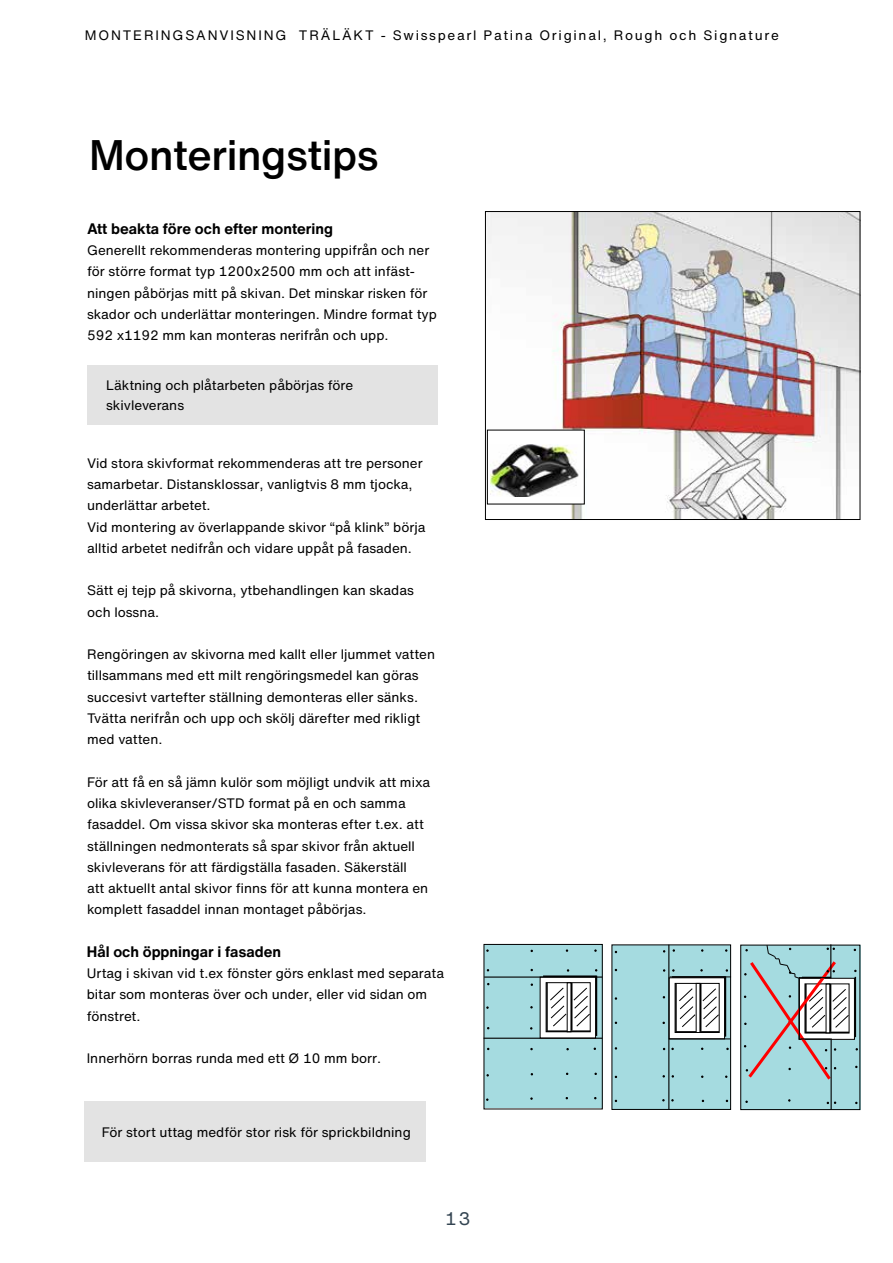
<style>
.page{position:relative;width:893px;height:1263px;background:#fff}
.page>*{position:absolute;margin:0;border:0;box-sizing:border-box;transform-origin:0 0}
.t1{font:500 42px "Helvetica Now Text";letter-spacing:-.01em;color:#000}
.t2{font:18px "Helvetica Now Text";color:#344552}
.t3{font:700 15px "Helvetica Now Text";color:#000}
.t4{font:13.5px/21.3px "Helvetica Now Text";color:#000}
.t5{font:13.5px "Helvetica Now Text";letter-spacing:.125em;color:#000}
</style>
<div class="page">
<img style="left:487px;top:213px;width:371px;height:305px">
<div style="left:485px;top:211px;width:375px;height:309px;border:1px solid #000"></div>
<div style="left:487px;top:430px;width:97px;height:74px;background:#fff"></div>
<div style="left:487px;top:430px;width:98px;height:74px;border:1px solid #000"></div>
<img style="left:490px;top:444px;width:89px;height:53px">
<div style="left:88px;top:366px;width:350px;height:59px;background:#e3e3e3"></div>
<div style="left:84px;top:1101px;width:342px;height:61px;background:#e3e3e3"></div>
<div style="left:484px;top:944px;width:118px;height:164px;background:#a5dbe0"></div>
<div style="left:612px;top:945px;width:118px;height:164px;background:#a5dbe0"></div>
<div style="left:741px;top:945px;width:119px;height:165px;background:#a5dbe0"></div>
<svg style="left:542px;top:979px;width:52px;height:57px"></svg>
<div style="left:540px;top:977px;width:56px;height:61px;border:1px solid #000"></div>
<div style="left:546px;top:983px;width:44px;height:49px;background:#fff"></div>
<div style="left:546px;top:982px;width:44px;height:50px;border:1px solid #000"></div>
<div style="left:567px;top:982px;width:4px;height:50px;border:1px solid #000"></div>
<hr style="left:543px;top:975px;width:53px;height:2px;background:#000">
<hr style="left:596px;top:976px;width:1px;height:60px;background:#000">
<hr style="left:546px;top:983px;width:2px;height:49px;background:#000">
<hr style="left:547px;top:1030px;width:20px;height:2px;background:#000">
<hr style="left:571px;top:983px;width:1px;height:47px;background:#000">
<svg style="left:550px;top:988px;width:40px;height:44px"></svg>
<svg style="left:671px;top:979px;width:52px;height:58px"></svg>
<div style="left:669px;top:977px;width:56px;height:62px;border:1px solid #000"></div>
<div style="left:675px;top:983px;width:44px;height:49px;background:#fff"></div>
<div style="left:675px;top:983px;width:44px;height:50px;border:1px solid #000"></div>
<div style="left:696px;top:983px;width:4px;height:50px;border:1px solid #000"></div>
<hr style="left:672px;top:976px;width:53px;height:2px;background:#000">
<hr style="left:725px;top:976px;width:1px;height:61px;background:#000">
<hr style="left:675px;top:983px;width:2px;height:49px;background:#000">
<hr style="left:676px;top:1031px;width:20px;height:2px;background:#000">
<hr style="left:700px;top:983px;width:1px;height:48px;background:#000">
<svg style="left:679px;top:988px;width:40px;height:45px"></svg>
<hr style="left:668px;top:945px;width:1px;height:164px;background:#000">
<hr style="left:669px;top:1038px;width:61px;height:1px;background:#000">
<div style="left:611px;top:944px;width:120px;height:166px;border:1px solid #000"></div>
<div style="left:484px;top:944px;width:119px;height:165px;border:1px solid #000"></div>
<hr style="left:484px;top:1038px;width:118px;height:1px;background:#000">
<hr style="left:484px;top:976px;width:118px;height:2px;background:#000">
<hr style="left:670px;top:976px;width:61px;height:1px;background:#000">
<hr style="left:831px;top:1038px;width:1px;height:72px;background:#000">
<svg style="left:827px;top:1102px;width:9px;height:2px"></svg>
<svg style="left:744px;top:944px;width:114px;height:139px"></svg>
<hr style="left:799px;top:977px;width:1px;height:62px;background:#000">
<hr style="left:799px;top:977px;width:32px;height:1px;background:#000">
<hr style="left:799px;top:1038px;width:32px;height:1px;background:#000">
<p class="t5" style="left:85px;top:27px;width:696px">MONTERINGSANVISNING TRÄLÄKT - Swisspearl Patina Original, Rough och Signature</p>
<h1 class="t1" style="left:89px;top:127px;width:291px">Monteringstips</h1>
<p class="t3" style="left:87px;top:218px;width:247px">Att beakta före och efter montering</p>
<p class="t4" style="left:87px;top:240px;width:351px">Generellt rekommenderas montering uppifrån och ner för större format typ 1200x2500 mm och att infäst&shy;ningen påbörjas mitt på skivan. Det minskar risken för skador och underlättar monteringen. Mindre format typ 592 x1192 mm kan monteras nerifrån och upp.</p>
<p class="t4" style="left:106px;top:376px;width:249px;line-height:19.5px">Läktning och plåtarbeten påbörjas före skivleverans</p>
<p class="t4" style="left:87px;top:452px;width:340px">Vid stora skivformat rekommenderas att tre personer samarbetar. Distansklossar, vanligtvis 8 mm tjocka, underlättar arbetet.<br>Vid montering av överlappande skivor “på klink” börja alltid arbetet nedifrån och vidare uppåt på fasaden.</p>
<p class="t4" style="left:87px;top:580px;width:328px">Sätt ej tejp på skivorna, ytbehandlingen kan skadas och lossna.</p>
<p class="t4" style="left:87px;top:644px;width:349px">Rengöringen av skivorna med kallt eller ljummet vatten tillsammans med ett milt rengöringsmedel kan göras succesivt vartefter ställning demonteras eller sänks.<br>Tvätta nerifrån och upp och skölj därefter med rikligt med vatten.</p>
<p class="t4" style="left:87px;top:771px;width:345px">För att få en så jämn kulör som möjligt undvik att mixa olika skivleveranser/STD format på en och samma fasaddel. Om vissa skivor ska monteras efter t.ex. att ställningen nedmonterats så spar skivor från aktuell skivleverans för att färdigställa fasaden. Säkerställ<br>att aktuellt antal skivor finns för att kunna montera en komplett fasaddel innan montaget påbörjas.</p>
<p class="t3" style="left:87px;top:941px;width:196px">Hål och öppningar i fasaden</p>
<p class="t4" style="left:87px;top:963px;width:359px">Urtag i skivan vid t.ex fönster görs enklast med separata bitar som monteras över och under, eller vid sidan om fönstret.</p>
<p class="t4" style="left:87px;top:1048px;width:296px">Innerhörn borras runda med ett Ø 10 mm borr.</p>
<p class="t4" style="left:102px;top:1122px;width:311px">För stort uttag medför stor risk för sprickbildning</p>
<h2 class="t2" style="left:445px;top:1207px;width:27px">13</h2>
</div>
